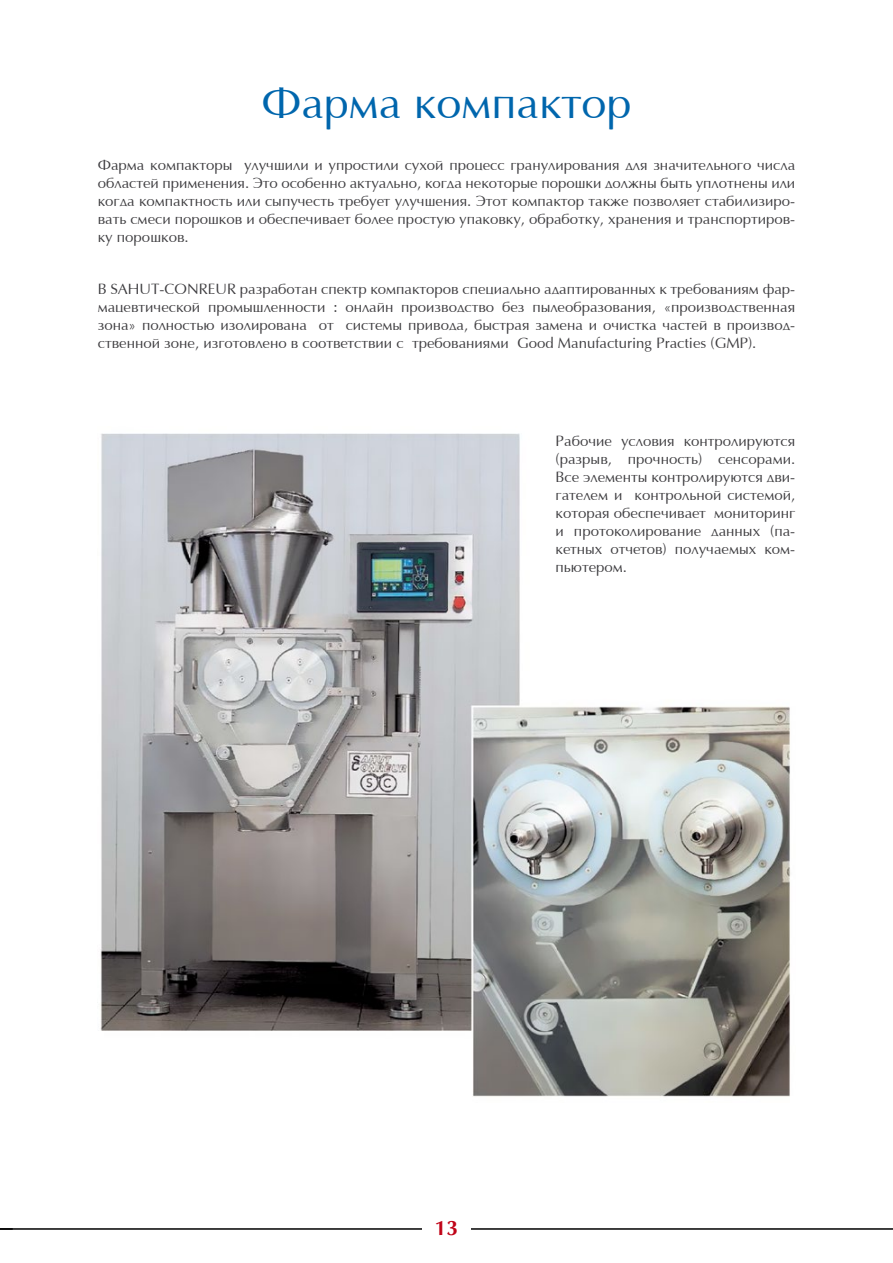
<style>
.page{position:relative;width:893px;height:1263px;background:#fff}
.page>*{position:absolute;margin:0;border:0;box-sizing:border-box;transform-origin:0 0}
.t1{font:45px "AG Opus";color:#0066ad}
.t2{font:700 21px "AG Opus";color:#c00418}
.t3{font:15px/18px "AG Opus";color:#3e3d40;text-align:justify}
</style>
<div class="page">
<hr style="left:0;top:1228px;width:893px;height:2px;background:#000">
<div style="left:422px;top:1203px;width:49px;height:47px;background:#fff"></div>
<svg style="left:0;top:1228px;width:13px;height:2px"></svg>
<img style="left:100px;top:433px;width:691px;height:664px">
<h1 class="t1" style="left:261px;top:80px;width:372px">Фарма компактор</h1>
<p class="t3" style="left:98px;top:157px;width:699px">Фарма компакторы улучшили и упростили сухой процесс гранулирования для значительного числа областей применения. Это особенно актуально, когда некоторые порошки должны быть уплотнены или когда компактность или сыпучесть требует улучшения. Этот компактор также позволяет стабилизиро&shy;вать смеси порошков и обеспечивает более простую упаковку, обработку, хранения и транспортиров&shy;ку порошков.</p>
<p class="t3" style="left:98px;top:281px;width:699px">В SAHUT-CONREUR разработан спектр компакторов специально адаптированных к требованиям фар&shy;мацевтической промышленности : онлайн производство без пылеобразования, «производственная зона» полностью изолирована от системы привода, быстрая замена и очистка частей в производ&shy;ственной зоне, изготовлено в соответствии с требованиями Good Manufacturing Practies (GMP).</p>
<p class="t3" style="left:556px;top:432px;width:241px">Рабочие условия контролируются (разрыв, прочность) сенсорами.<br>Все элементы контролируются дви&shy;гателем и контрольной системой, которая обеспечивает мониторинг и протоколирование данных (па&shy;кетных отчетов) получаемых ком&shy;пьютером.</p>
<h2 class="t2" style="left:435px;top:1216px;width:25px">13</h2>
</div>
